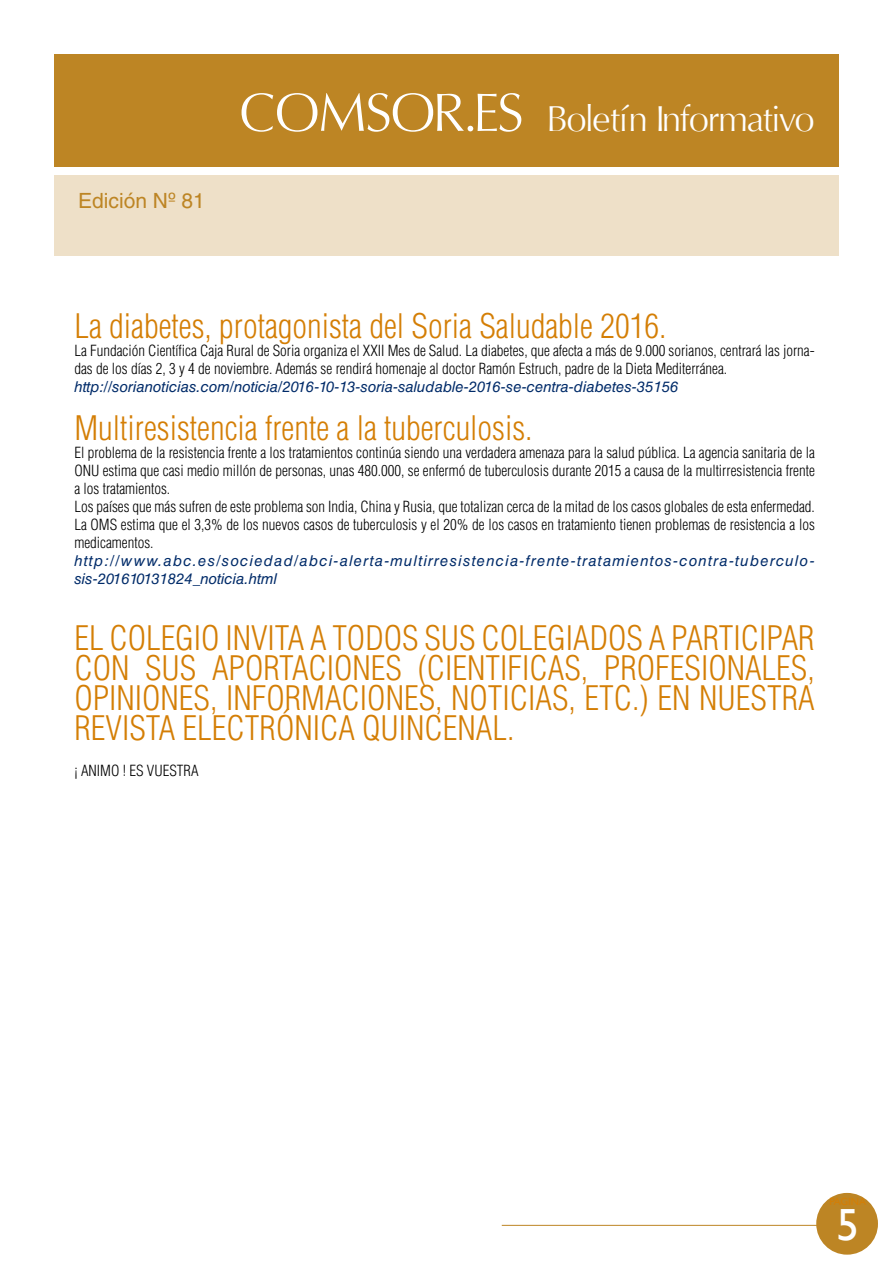
<style>
.page{position:relative;width:893px;height:1263px;background:#fff}
.page>*{position:absolute;margin:0;border:0;box-sizing:border-box;transform-origin:0 0}
.t1{font:45px "Gill Sans";color:#fff}
.t2{font:36px "Oregon LDO Book";color:#fff}
.t3{font:300 condensed 33px/30px "Helvetica LT Std";color:#d47e05;text-align:justify}
.t4{font:21px "Helvetica LT Std";color:#bd8524}
.t5{font:300 condensed 15px/18px "Helvetica LT Std";color:#000}
.t6{font:italic 15px/18px "Helvetica LT Std";letter-spacing:.08em;color:#002b69}
.t7{font:italic 15px "Helvetica LT Std";color:#002b69}
.t8{font:10.5px "Gill Sans";color:#d47e05}
.s1{font-size:54px}
</style>
<div class="page">
<div style="left:818px;top:1194px;width:58px;height:59px;background:#bd8524;border-radius:50%"></div>
<div style="left:816px;top:1193px;width:62px;height:61px;border:3px solid #bd8524;border-radius:50%"></div>
<hr style="left:502px;top:1225px;width:316px;height:1px;background:#bd8524">
<div style="left:54px;top:54px;width:785px;height:113px;background:#bd8524"></div>
<div style="left:54px;top:175px;width:785px;height:81px;background:#eee0c8"></div>
<h3 class="t4" style="left:78px;top:189px;width:128px">Edición Nº 81</h3>
<h2 class="t2" style="left:240px;top:98px;width:576px"><span class="s1">COMSOR.ES</span> Boletín Informativo</h2>
<h3 class="t3" style="left:74px;top:311px;width:593px">La diabetes, protagonista del Soria Saludable 2016.</h3>
<p class="t5" style="left:74px;top:341px;width:742px">La Fundación Científica Caja Rural de Soria organiza el XXII Mes de Salud. La diabetes, que afecta a más de 9.000 sorianos, centrará las jorna&shy;das de los días 2, 3 y 4 de noviembre. Además se rendirá homenaje al doctor Ramón Estruch, padre de la Dieta Mediterránea.</p>
<p class="t7" style="left:74px;top:378px;width:605px">http://sorianoticias.com/noticia/2016-10-13-soria-saludable-2016-se-centra-diabetes-35156</p>
<h3 class="t3" style="left:74px;top:413px;width:460px">Multiresistencia frente a la tuberculosis.</h3>
<p class="t5" style="left:74px;top:443px;width:742px">El problema de la resistencia frente a los tratamientos continúa siendo una verdadera amenaza para la salud pública. La agencia sanitaria de la ONU estima que casi medio millón de personas, unas 480.000, se enfermó de tuberculosis durante 2015 a causa de la multirresistencia frente a los tratamientos.<br>Los países que más sufren de este problema son India, China y Rusia, que totalizan cerca de la mitad de los casos globales de esta enfermedad.<br>La OMS estima que el 3,3% de los nuevos casos de tuberculosis y el 20% de los casos en tratamiento tienen problemas de resistencia a los medicamentos.</p>
<p class="t6" style="left:74px;top:551px;width:742px">http://www.abc.es/sociedad/abci-alerta-multirresistencia-frente-tratamientos-contra-tuberculo&shy;sis-201610131824_noticia.html</p>
<h3 class="t3" style="left:74px;top:623px;width:742px">EL COLEGIO INVITA A TODOS SUS COLEGIADOS A PARTICIPAR CON SUS APORTACIONES (CIENTIFICAS, PROFESIONALES, OPINIONES, INFORMACIONES, NOTICIAS, ETC.) EN NUESTRA REVISTA ELECTRÓN ICA QUINC ENAL.</h3>
<p class="t5" style="left:74px;top:761px;width:126px">¡ ANIMO ! ES VUESTRA</p>
<p class="t8" style="left:829px;top:1195px;width:38px">PAGINA</p>
<h1 class="t1" style="left:836px;top:1198px;width:24px">5</h1>
</div>
